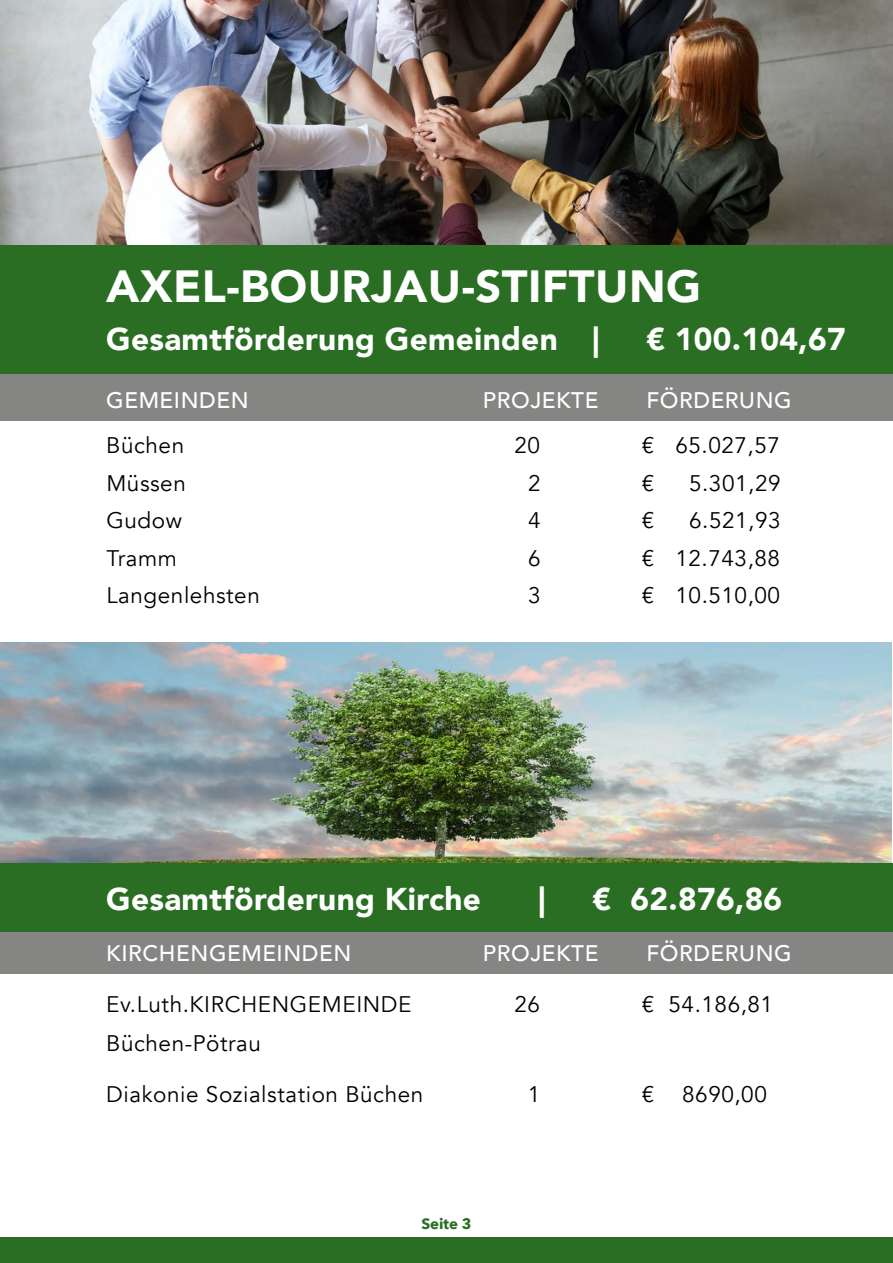
<style>
.page{position:relative;width:893px;height:1263px;background:#fff}
.page>*{position:absolute;margin:0;border:0;box-sizing:border-box;transform-origin:0 0}
.t1{font:900 45px "Avenir";letter-spacing:.01em;color:#fff}
.t2{font:900 31.5px "Avenir";letter-spacing:.01em;color:#fff}
.t3{font:22.5px "Avenir";letter-spacing:.025em;color:#000}
.t4{font:500 22.5px "Avenir";letter-spacing:.025em;color:#fff}
.t5{font:700 15px "Avenir Next";color:#296e22}
</style>
<div class="page">
<img style="left:0;top:643px;width:891px;height:220px">
<div style="left:0;top:238px;width:893px;height:140px;background:#296e22"></div>
<img style="left:0;top:0;width:893px;height:244px">
<div style="left:0;top:374px;width:893px;height:47px;background:#858584"></div>
<div style="left:0;top:1237px;width:893px;height:26px;background:#296e22"></div>
<div style="left:0;top:927px;width:893px;height:47px;background:#858584"></div>
<div style="left:0;top:863px;width:893px;height:68px;background:#296e22"></div>
<h1 class="t1" style="left:106px;top:248px;width:596px">AXEL-BOURJAU-STIFTUNG</h1>
<h2 class="t2" style="left:106px;top:312px;width:495px">Gesamtförderung Gemeinden |</h2>
<h2 class="t2" style="left:646px;top:312px;width:201px">€ 100.104,67</h2>
<p class="t4" style="left:106px;top:381px;width:144px">GEMEINDEN</p>
<p class="t4" style="left:483px;top:381px;width:117px">PROJEKTE</p>
<p class="t4" style="left:646px;top:381px;width:147px">FÖRDERUNG</p>
<p class="t3" style="left:106px;top:432px;width:79px">Büchen</p>
<p class="t3" style="left:514px;top:432px;width:27px">20</p>
<p class="t3" style="left:642px;top:432px;width:140px">€ 65.027,57</p>
<p class="t3" style="left:106px;top:470px;width:81px">Müssen</p>
<p class="t3" style="left:528px;top:470px;width:14px">2</p>
<p class="t3" style="left:642px;top:470px;width:14px">€</p>
<p class="t3" style="left:689px;top:470px;width:93px">5.301,29</p>
<p class="t3" style="left:106px;top:507px;width:77px">Gudow</p>
<p class="t3" style="left:528px;top:507px;width:14px">4</p>
<p class="t3" style="left:642px;top:507px;width:14px">€</p>
<p class="t3" style="left:689px;top:507px;width:93px">6.521,93</p>
<p class="t3" style="left:106px;top:545px;width:72px">Tramm</p>
<p class="t3" style="left:528px;top:545px;width:14px">6</p>
<p class="t3" style="left:642px;top:545px;width:140px">€ 12.743,88</p>
<p class="t3" style="left:106px;top:582px;width:155px">Langenlehsten</p>
<p class="t3" style="left:528px;top:582px;width:14px">3</p>
<p class="t3" style="left:642px;top:582px;width:140px">€ 10.510,00</p>
<h2 class="t2" style="left:106px;top:872px;width:376px">Gesamtförderung Kirche</h2>
<h2 class="t2" style="left:538px;top:872px;width:8px">|</h2>
<h2 class="t2" style="left:592px;top:872px;width:191px">€ 62.876,86</h2>
<p class="t4" style="left:106px;top:934px;width:247px">KIRCHENGEMEINDEN</p>
<p class="t4" style="left:483px;top:934px;width:117px">PROJEKTE</p>
<p class="t4" style="left:646px;top:934px;width:147px">FÖRDERUNG</p>
<p class="t3" style="left:106px;top:991px;width:307px">Ev.Luth.KIRCHENGEMEINDE</p>
<p class="t3" style="left:514px;top:991px;width:27px">26</p>
<p class="t3" style="left:642px;top:991px;width:133px">€ 54.186,81</p>
<p class="t3" style="left:106px;top:1030px;width:156px">Büchen-Pötrau</p>
<p class="t3" style="left:106px;top:1081px;width:319px">Diakonie Sozialstation Büchen</p>
<p class="t3" style="left:528px;top:1081px;width:14px">1</p>
<p class="t3" style="left:642px;top:1081px;width:127px">€ 8690,00</p>
<p class="t5" style="left:421px;top:1211px;width:52px">Seite 3</p>
</div>
